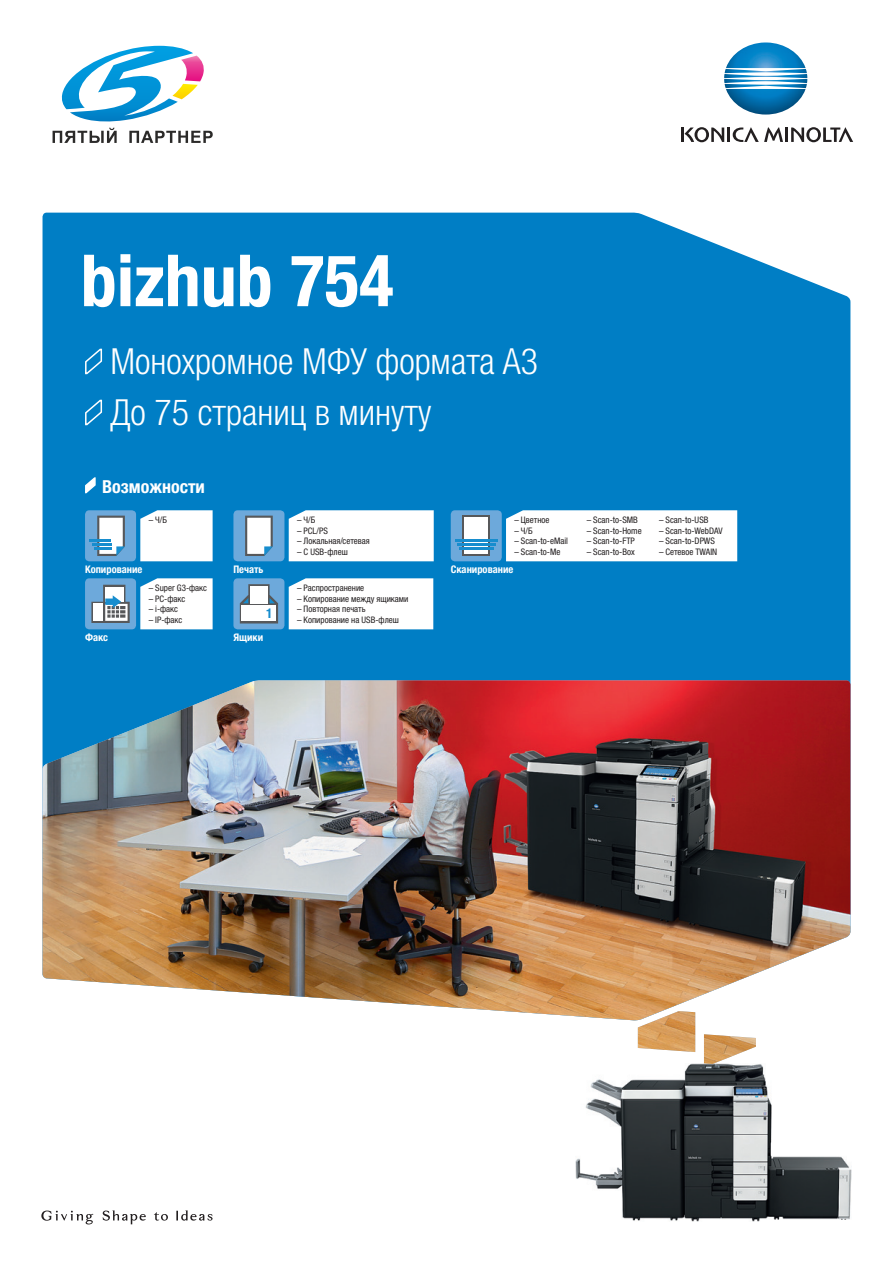
<style>
.page{position:relative;width:893px;height:1263px;background:#fff}
.page>*{position:absolute;margin:0;border:0;box-sizing:border-box;transform-origin:0 0}
.t1{font:700 condensed 72px "Helvetica Neue LTW1 G";color:#fff}
.t2{font:300 condensed 36px/51px "Helvetica Neue LTW1 G";color:#fff}
.t3{font:700 condensed 18px "Helvetica Neue LTW1 G";color:#fff}
.t4{font:700 condensed 13.5px "Helvetica Neue LTW1 G";color:#178dce}
.t5{font:700 condensed 10.5px "Helvetica Neue LTW1 G";color:#fff}
.t6{font:condensed 9px "Helvetica Neue LTW1 G";color:#231f20}
</style>
<div class="page">
<img style="left:576px;top:1064px;width:276px;height:158px">
<img style="left:724px;top:42px;width:83px;height:73px">
<hr style="left:785px;top:128px;width:3px;height:14px;background:#231f20">
<svg style="left:791px;top:127px;width:62px;height:15px"></svg>
<svg style="left:681px;top:127px;width:102px;height:15px"></svg>
<svg style="left:103px;top:1210px;width:43px;height:14px"></svg>
<svg style="left:176px;top:1210px;width:37px;height:10px"></svg>
<svg style="left:41px;top:1210px;width:52px;height:14px"></svg>
<svg style="left:154px;top:1212px;width:14px;height:9px"></svg>
<div style="left:43px;top:213px;width:807px;height:467px;background:#007ec5"></div>
<svg style="left:84px;top:348px;width:19px;height:28px"></svg>
<svg style="left:84px;top:399px;width:19px;height:28px"></svg>
<svg style="left:84px;top:477px;width:12px;height:18px"></svg>
<div style="left:233px;top:510px;width:51px;height:51px;background:#6da9db;border-radius:4px"></div>
<svg style="left:289px;top:510px;width:145px;height:51px"></svg>
<svg style="left:245px;top:516px;width:28px;height:40px"></svg>
<svg style="left:140px;top:578px;width:73px;height:51px"></svg>
<div style="left:85px;top:578px;width:51px;height:51px;background:#6da9db;border-radius:4px"></div>
<svg style="left:91px;top:585px;width:39px;height:38px"></svg>
<svg style="left:289px;top:578px;width:144px;height:51px"></svg>
<div style="left:233px;top:578px;width:51px;height:51px;background:#6da9db;border-radius:4px"></div>
<svg style="left:240px;top:584px;width:38px;height:39px"></svg>
<div style="left:250px;top:586px;width:17px;height:17px;background:#fff"></div>
<div style="left:242px;top:605px;width:34px;height:16px;background:#fff"></div>
<svg style="left:140px;top:510px;width:73px;height:51px"></svg>
<div style="left:85px;top:510px;width:51px;height:51px;background:#6da9db;border-radius:4px"></div>
<svg style="left:92px;top:516px;width:33px;height:40px"></svg>
<hr style="left:90px;top:539px;width:21px;height:2px;background:#178dce">
<svg style="left:506px;top:510px;width:231px;height:51px"></svg>
<div style="left:451px;top:510px;width:51px;height:51px;background:#6da9db;border-radius:4px"></div>
<svg style="left:462px;top:516px;width:28px;height:40px"></svg>
<div style="left:465px;top:518px;width:23px;height:36px;background:#fff"></div>
<hr style="left:459px;top:547px;width:34px;height:3px;background:#178dce">
<hr style="left:457px;top:543px;width:38px;height:2px;background:#178dce">
<hr style="left:455px;top:539px;width:42px;height:2px;background:#178dce">
<img style="left:43px;top:680px;width:807px;height:384px">
<svg style="left:53px;top:128px;width:160px;height:15px"></svg>
<svg style="left:61px;top:46px;width:143px;height:76px"></svg>
<h1 class="t1" style="left:81px;top:237px;width:314px">bizhub 754</h1>
<h2 class="t2" style="left:111px;top:336px;width:429px">Монохромное МФУ формата А3<br>До 75 страниц в минуту</h2>
<h3 class="t3" style="left:102px;top:476px;width:104px">Возможности</h3>
<p class="t6" style="left:149px;top:515px;width:20px">– Ч/Б</p>
<p class="t6" style="left:297px;top:515px;width:20px">– Ч/Б</p>
<p class="t6" style="left:297px;top:525px;width:32px">– PCL/PS</p>
<p class="t6" style="left:297px;top:536px;width:74px">– Локальная/сетевая</p>
<p class="t6" style="left:297px;top:546px;width:52px">– С USB-флеш</p>
<p class="t6" style="left:514px;top:515px;width:37px">– Цветное</p>
<p class="t6" style="left:514px;top:525px;width:20px">– Ч/Б</p>
<p class="t6" style="left:514px;top:536px;width:55px">– Scan-to-eMail</p>
<p class="t6" style="left:514px;top:546px;width:47px">– Scan-to-Me</p>
<p class="t5" style="left:85px;top:563px;width:59px">Копирование</p>
<p class="t5" style="left:451px;top:563px;width:64px">Сканирование</p>
<p class="t5" style="left:233px;top:563px;width:32px">Печать</p>
<p class="t5" style="left:85px;top:631px;width:25px">Факс</p>
<p class="t6" style="left:149px;top:583px;width:60px">– Super G3-факс</p>
<p class="t6" style="left:149px;top:593px;width:38px">– PC-факс</p>
<p class="t6" style="left:149px;top:604px;width:31px">– i-факс</p>
<p class="t6" style="left:149px;top:614px;width:35px">– IP-факс</p>
<h3 class="t4" style="left:266px;top:605px;width:8px">1</h3>
<p class="t5" style="left:233px;top:631px;width:31px">Ящики</p>
<p class="t6" style="left:297px;top:583px;width:69px">– Распространение</p>
<p class="t6" style="left:297px;top:593px;width:113px">– Копирование между ящиками</p>
<p class="t6" style="left:297px;top:604px;width:70px">– Повторная печать</p>
<p class="t6" style="left:297px;top:614px;width:103px">– Копирование на USB-флеш</p>
<p class="t6" style="left:587px;top:515px;width:53px">– Scan-to-SMB</p>
<p class="t6" style="left:587px;top:525px;width:56px">– Scan-to-Home</p>
<p class="t6" style="left:587px;top:536px;width:50px">– Scan-to-FTP</p>
<p class="t6" style="left:587px;top:546px;width:49px">– Scan-to-Box</p>
<p class="t6" style="left:659px;top:515px;width:51px">– Scan-to-USB</p>
<p class="t6" style="left:659px;top:525px;width:65px">– Scan-to-WebDAV</p>
<p class="t6" style="left:659px;top:536px;width:57px">– Scan-to-DPWS</p>
<p class="t6" style="left:659px;top:546px;width:60px">– Сетевое TWAIN</p>
</div>
